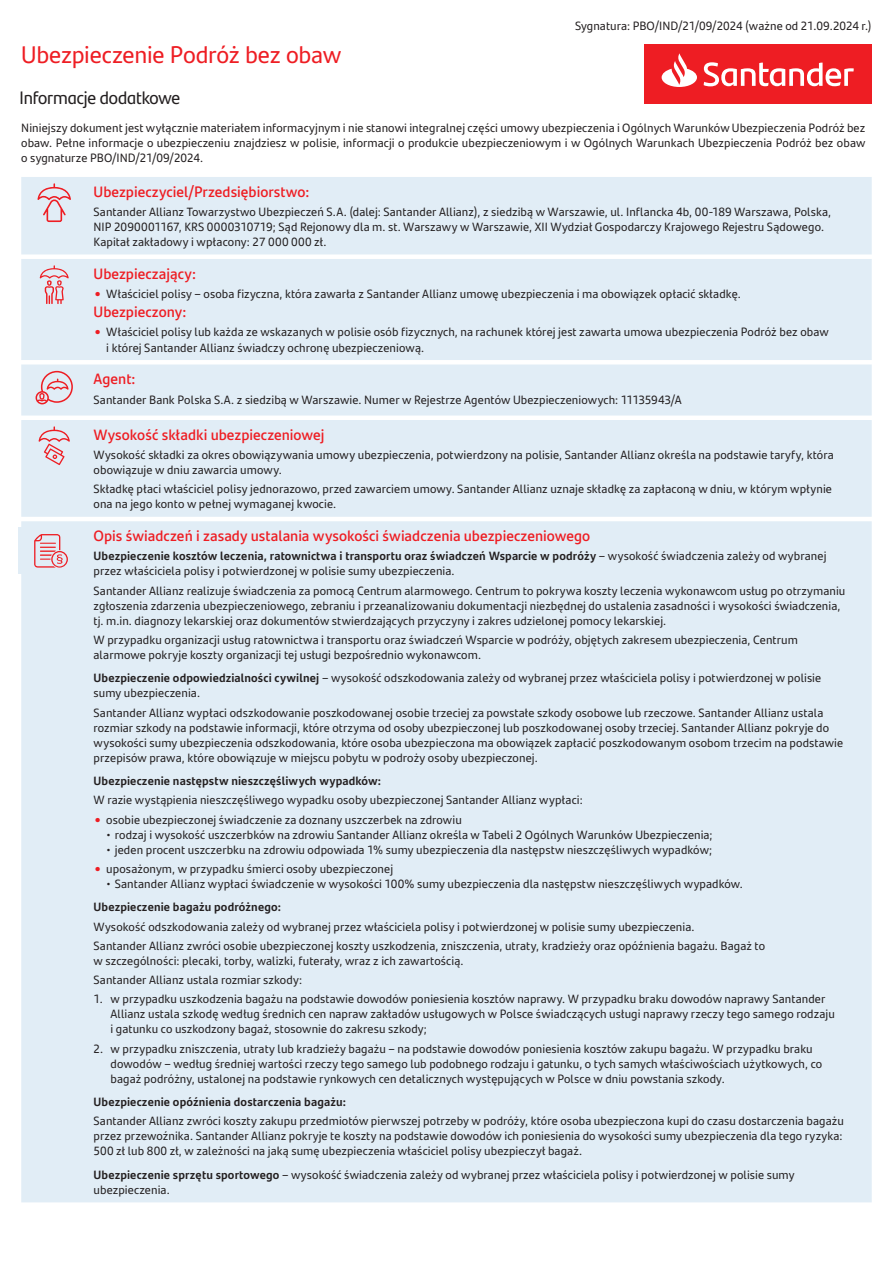
<style>
.page{position:relative;width:893px;height:1263px;background:#fff}
.page>*{position:absolute;margin:0;border:0;box-sizing:border-box;transform-origin:0 0}
.t1{font:24px "Santander Text";letter-spacing:-.01em;color:#ee1d23}
.t2{font:18px "Santander Headline";letter-spacing:-.01em;color:#231f20}
.t3{font:600 15px "Santander Text";color:#ee1d23}
.t4{font:12px/15px "Santander Text";letter-spacing:.01em;color:#231f20}
.t5{font:700 12px "Santander Text";letter-spacing:.01em;color:#231f20}
.s1{font-size:21px;color:#ee1d23}
.s2{font-weight:700}
</style>
<div class="page">
<div style="left:21px;top:177px;width:851px;height:1025px;background:#e1edf6"></div>
<svg style="left:37px;top:183px;width:34px;height:39px"></svg>
<svg style="left:40px;top:265px;width:29px;height:39px"></svg>
<svg style="left:36px;top:371px;width:37px;height:33px"></svg>
<svg style="left:39px;top:426px;width:31px;height:39px"></svg>
<div style="left:18px;top:528px;width:72px;height:46px;background:#e1edf6"></div>
<svg style="left:34px;top:534px;width:34px;height:34px"></svg>
<div style="left:644px;top:45px;width:228px;height:59px;background:#ee1d23"></div>
<svg style="left:662px;top:53px;width:192px;height:34px"></svg>
<h1 class="t1" style="left:21px;top:36px;width:322px">Ubezpieczenie Podróż bez obaw</h1>
<h2 class="t2" style="left:20px;top:84px;width:162px">Informacje dodatkowe</h2>
<p class="t4" style="left:575px;top:18px;width:298px">Sygnatura: PBO/IND/21/09/2024 (ważne od 21.09.2024 r.)</p>
<p class="t4" style="left:21px;top:120px;width:846px;text-align:justify">Niniejszy dokument jest wyłącznie materiałem informacyjnym i nie stanowi integralnej części umowy ubezpieczenia i Ogólnych Warunków Ubezpieczenia Podróż bez obaw. Pełne informacje o ubezpieczeniu znajdziesz w polisie, informacji o produkcie ubezpieczeniowym i w Ogólnych Warunkach Ubezpieczenia Podróż bez obaw o sygnaturze PBO/IND/21/09/2024.</p>
<p class="t3" style="left:94px;top:180px;width:217px">Ubezpieczyciel/Przedsiębiorstwo:</p>
<p class="t4" style="left:94px;top:204px;width:739px">Santander Allianz Towarzystwo Ubezpieczeń S.A. (dalej: Santander Allianz), z siedzibą w Warszawie, ul. Inflancka 4b, 00-189 Warszawa, Polska,<br>NIP 2090001167, KRS 0000310719; Sąd Rejonowy dla m. st. Warszawy w Warszawie, XII Wydział Gospodarczy Krajowego Rejestru Sądowego.<br>Kapitał zakładowy i wpłacony: 27 000 000 zł.</p>
<p class="t3" style="left:94px;top:262px;width:104px">Ubezpieczający:</p>
<p class="t4" style="left:94px;top:286px;width:649px"><span class="s1">•</span> Właściciel polisy – osoba fizyczna, która zawarła z Santander Allianz umowę ubezpieczenia i ma obowiązek opłacić składkę.</p>
<p class="t3" style="left:94px;top:301px;width:94px">Ubezpieczony:</p>
<p class="t4" style="left:106px;top:324px;width:724px;text-indent:-13px"><span class="s1">•</span> Właściciel polisy lub każda ze wskazanych w polisie osób fizycznych, na rachunek której jest zawarta umowa ubezpieczenia Podróż bez obaw i której Santander Allianz świadczy ochronę ubezpieczeniową.</p>
<p class="t3" style="left:94px;top:368px;width:43px">Agent:</p>
<p class="t4" style="left:94px;top:391px;width:590px">Santander Bank Polska S.A. z siedzibą w Warszawie. Numer w Rejestrze Agentów Ubezpieczeniowych: 11135943/A</p>
<p class="t3" style="left:94px;top:423px;width:232px">Wysokość składki ubezpieczeniowej</p>
<p class="t4" style="left:94px;top:447px;width:742px">Wysokość składki za okres obowiązywania umowy ubezpieczenia, potwierdzony na polisie, Santander Allianz określa na podstawie taryfy, która obowiązuje w dniu zawarcia umowy.</p>
<p class="t4" style="left:94px;top:481px;width:740px">Składkę płaci właściciel polisy jednorazowo, przed zawarciem umowy. Santander Allianz uznaje składkę za zapłaconą w dniu, w którym wpłynie ona na jego konto w pełnej wymaganej kwocie.</p>
<p class="t3" style="left:94px;top:524px;width:498px">Opis świadczeń i zasady ustalania wysokości świadczenia ubezpieczeniowego</p>
<p class="t4" style="left:94px;top:548px;width:734px"><span class="s2">Ubezpieczenie kosztów leczenia, ratownictwa i transportu oraz świadczeń Wsparcie w podróży</span> – wysokość świadczenia zależy od wybranej przez właściciela polisy i potwierdzonej w polisie sumy ubezpieczenia.</p>
<p class="t4" style="left:94px;top:582px;width:753px">Santander Allianz realizuje świadczenia za pomocą Centrum alarmowego. Centrum to pokrywa koszty leczenia wykonawcom usług po otrzymaniu zgłoszenia zdarzenia ubezpieczeniowego, zebraniu i przeanalizowaniu dokumentacji niezbędnej do ustalenia zasadności i wysokości świadczenia, tj. m.in. diagnozy lekarskiej oraz dokumentów stwierdzających przyczyny i zakres udzielonej pomocy lekarskiej.</p>
<p class="t4" style="left:94px;top:631px;width:706px">W przypadku organizacji usług ratownictwa i transportu oraz świadczeń Wsparcie w podróży, objętych zakresem ubezpieczenia, Centrum alarmowe pokryje koszty organizacji tej usługi bezpośrednio wykonawcom.</p>
<p class="t4" style="left:94px;top:670px;width:729px"><span class="s2">Ubezpieczenie odpowiedzialności cywilnej</span> – wysokość odszkodowania zależy od wybranej przez właściciela polisy i potwierdzonej w polisie sumy ubezpieczenia.</p>
<p class="t4" style="left:94px;top:704px;width:751px">Santander Allianz wypłaci odszkodowanie poszkodowanej osobie trzeciej za powstałe szkody osobowe lub rzeczowe. Santander Allianz ustala rozmiar szkody na podstawie informacji, które otrzyma od osoby ubezpieczonej lub poszkodowanej osoby trzeciej. Santander Allianz pokryje do wysokości sumy ubezpieczenia odszkodowania, które osoba ubezpieczona ma obowiązek zapłacić poszkodowanym osobom trzecim na podstawie przepisów prawa, które obowiązuje w miejscu pobytu w podroży osoby ubezpieczonej.</p>
<p class="t5" style="left:94px;top:771px;width:289px">Ubezpieczenie następstw nieszczęśliwych wypadków:</p>
<p class="t4" style="left:94px;top:792px;width:491px">W razie wystąpienia nieszczęśliwego wypadku osoby ubezpieczonej Santander Allianz wypłaci:</p>
<p class="t4" style="left:94px;top:811px;width:370px"><span class="s1">•</span> osobie ubezpieczonej świadczenie za doznany uszczerbek na zdrowiu</p>
<p class="t4" style="left:106px;top:826px;width:608px">• rodzaj i wysokość uszczerbków na zdrowiu Santander Allianz określa w Tabeli 2 Ogólnych Warunków Ubezpieczenia;</p>
<p class="t4" style="left:106px;top:841px;width:607px">• jeden procent uszczerbku na zdrowiu odpowiada 1% sumy ubezpieczenia dla następstw nieszczęśliwych wypadków;</p>
<p class="t4" style="left:94px;top:860px;width:301px"><span class="s1">•</span> uposażonym, w przypadku śmierci osoby ubezpieczonej</p>
<p class="t4" style="left:106px;top:875px;width:638px">• Santander Allianz wypłaci świadczenie w wysokości 100% sumy ubezpieczenia dla następstw nieszczęśliwych wypadków.</p>
<p class="t5" style="left:94px;top:898px;width:189px">Ubezpieczenie bagażu podróżnego:</p>
<p class="t4" style="left:94px;top:916px;width:673px;line-height:19.2px">Wysokość odszkodowania zależy od wybranej przez właściciela polisy i potwierdzonej w polisie sumy ubezpieczenia.<br>Santander Allianz zwróci osobie ubezpieczonej koszty uszkodzenia, zniszczenia, utraty, kradzieży oraz opóźnienia bagażu. Bagaż to</p>
<p class="t4" style="left:94px;top:950px;width:371px;line-height:19.2px">w szczególności: plecaki, torby, walizki, futerały, wraz z ich zawartością.<br>Santander Allianz ustala rozmiar szkody:</p>
<p class="t4" style="left:111px;top:991px;width:726px;text-indent:-17px">1. w przypadku uszkodzenia bagażu na podstawie dowodów poniesienia kosztów naprawy. W przypadku braku dowodów naprawy Santander<br>Allianz ustala szkodę według średnich cen napraw zakładów usługowych w Polsce świadczących usługi naprawy rzeczy tego samego rodzaju i gatunku co uszkodzony bagaż, stosownie do zakresu szkody;</p>
<p class="t4" style="left:111px;top:1040px;width:713px;text-indent:-17px">2. w przypadku zniszczenia, utraty lub kradzieży bagażu – na podstawie dowodów poniesienia kosztów zakupu bagażu. W przypadku braku dowodów – według średniej wartości rzeczy tego samego lub podobnego rodzaju i gatunku, o tych samych właściwościach użytkowych, co bagaż podróżny, ustalonej na podstawie rynkowych cen detalicznych występujących w Polsce w dniu powstania szkody.</p>
<p class="t5" style="left:94px;top:1092px;width:254px">Ubezpieczenie opóźnienia dostarczenia bagażu:</p>
<p class="t4" style="left:94px;top:1113px;width:752px;text-align:justify">Santander Allianz zwróci koszty zakupu przedmiotów pierwszej potrzeby w podróży, które osoba ubezpieczona kupi do czasu dostarczenia bagażu przez przewoźnika. Santander Allianz pokryje te koszty na podstawie dowodów ich poniesienia do wysokości sumy ubezpieczenia dla tego ryzyka:<br>500 zł lub 800 zł, w zależności na jaką sumę ubezpieczenia właściciel polisy ubezpieczył bagaż.</p>
<p class="t4" style="left:94px;top:1166px;width:702px"><span class="s2">Ubezpieczenie sprzętu sportowego</span> – wysokość świadczenia zależy od wybranej przez właściciela polisy i potwierdzonej w polisie sumy ubezpieczenia.</p>
</div>
